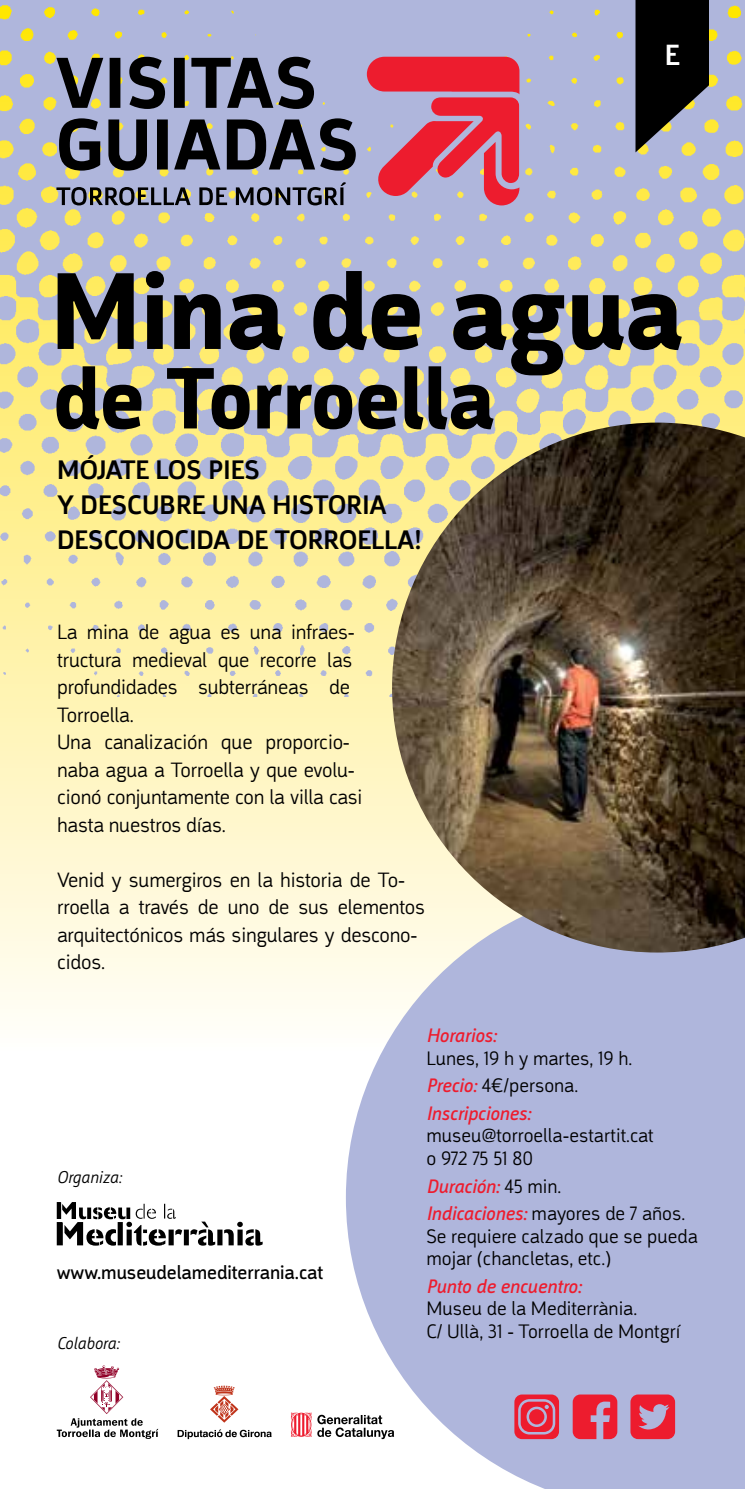
<style>
.page{position:relative;width:745px;height:1489px;background:#fff}
.page>*{position:absolute;margin:0;border:0;box-sizing:border-box;transform-origin:0 0}
.t1{font:500 30px "Argumentum";color:#fff}
.t2{font:500 27.5px/35px "Argumentum";color:#000}
.t3{font:300 21.25px/27.5px "Argumentum";letter-spacing:-.01em;color:#000}
.t4{font:300 20px/22.5px "Argumentum";color:#000}
.t5{font:italic 20px/27.5px "Argumentum";color:#ed1c2e}
.t6{font:20px "Argumentum";color:#000}
.t7{font:italic 300 17.5px "Argumentum";color:#000}
.s1{font-weight:400;font-style:italic;color:#ed1c2e}
.s2{font-weight:300;font-style:normal;color:#000}
</style>
<div class="page">
<svg style="left:0;top:696px;width:392px;height:321px;background:#fef8d2"></svg>
<img style="left:0;top:0;width:744px;height:696px">
<svg style="left:345px;top:885px;width:399px;height:603px;background:#b9bfdf"></svg>
<svg style="left:635px;top:0;width:73px;height:152px;background:#28292b"></svg>
<svg style="left:57px;top:1202px;width:205px;height:43px"></svg>
<svg style="left:210px;top:1385px;width:28px;height:37px"></svg>
<svg style="left:177px;top:1429px;width:94px;height:9px"></svg>
<svg style="left:291px;top:1412px;width:20px;height:24px"></svg>
<svg style="left:317px;top:1414px;width:77px;height:24px"></svg>
<svg style="left:57px;top:1365px;width:101px;height:73px"></svg>
<img style="left:392px;top:422px;width:352px;height:530px">
<svg style="left:630px;top:1394px;width:44px;height:44px;background:#db475e"></svg>
<svg style="left:572px;top:1394px;width:45px;height:44px;background:#de3e55"></svg>
<svg style="left:514px;top:1394px;width:44px;height:44px;background:#dc455d"></svg>
<svg style="left:366px;top:57px;width:153px;height:148px;background:#d35b75"></svg>
<svg style="left:56px;top:182px;width:289px;height:23px;background:#797d90"></svg>
<svg style="left:59px;top:118px;width:296px;height:53px;background:#5a5d6e"></svg>
<svg style="left:56px;top:57px;width:258px;height:52px;background:#5e6273"></svg>
<svg style="left:58px;top:271px;width:623px;height:104px;background:#7c7c7b"></svg>
<svg style="left:56px;top:366px;width:437px;height:63px;background:#757368"></svg>
<p class="t2" style="left:57px;top:453px;width:366px">MÓJATE LOS PIES<br>Y DESCUBRE UNA HISTORIA<br>DESCONOCIDA DE TORROELLA!</p>
<p class="t3" style="left:57px;top:618px;width:307px">La mina de agua es una infraes&shy;tructura medieval que recorre las profundidades subterráneas de<br>Torroella.<br>Una canalización que proporcio&shy;naba agua a Torroella y que evolu&shy;cionó conjuntamente con la villa casi hasta nuestros días.</p>
<p class="t3" style="left:57px;top:865px;width:369px">Venid y sumergiros en la historia de To&shy;rroella a través de uno de sus elementos arquitectónicos más singulares y descono&shy;cidos.</p>
<h1 class="t1" style="left:664px;top:37px;width:16px">E</h1>
<p class="t7" style="left:57px;top:1166px;width:66px">Organiza:</p>
<p class="t6" style="left:57px;top:1259px;width:268px">www.museudelamediterrania.cat</p>
<p class="t7" style="left:57px;top:1331px;width:64px">Colabora:</p>
<p class="t5" style="left:426px;top:1022px;width:72px">Horarios:</p>
<p class="t4" style="left:426px;top:1044px;width:207px;line-height:27.5px">Lunes, 19 h y martes, 19 h.<br><span class="s1">Precio:</span> 4€/persona.<br><span class="s1">Inscripciones:</span></p>
<p class="t4" style="left:426px;top:1124px;width:229px">museu@torroella-estartit.cat o 972 75 51 80</p>
<p class="t5" style="left:426px;top:1172px;width:260px">Duración: <span class="s2">45 min.<br></span>Indicaciones: <span class="s2">mayores de 7 años.</span></p>
<p class="t4" style="left:426px;top:1224px;width:273px">Se requiere calzado que se pueda mojar (chancletas, etc.)</p>
<p class="t5" style="left:426px;top:1272px;width:157px">Punto de encuentro:</p>
<p class="t4" style="left:426px;top:1296px;width:255px">Museu de la Mediterrània.<br>C/ Ullà, 31 - Torroella de Montgrí</p>
</div>
